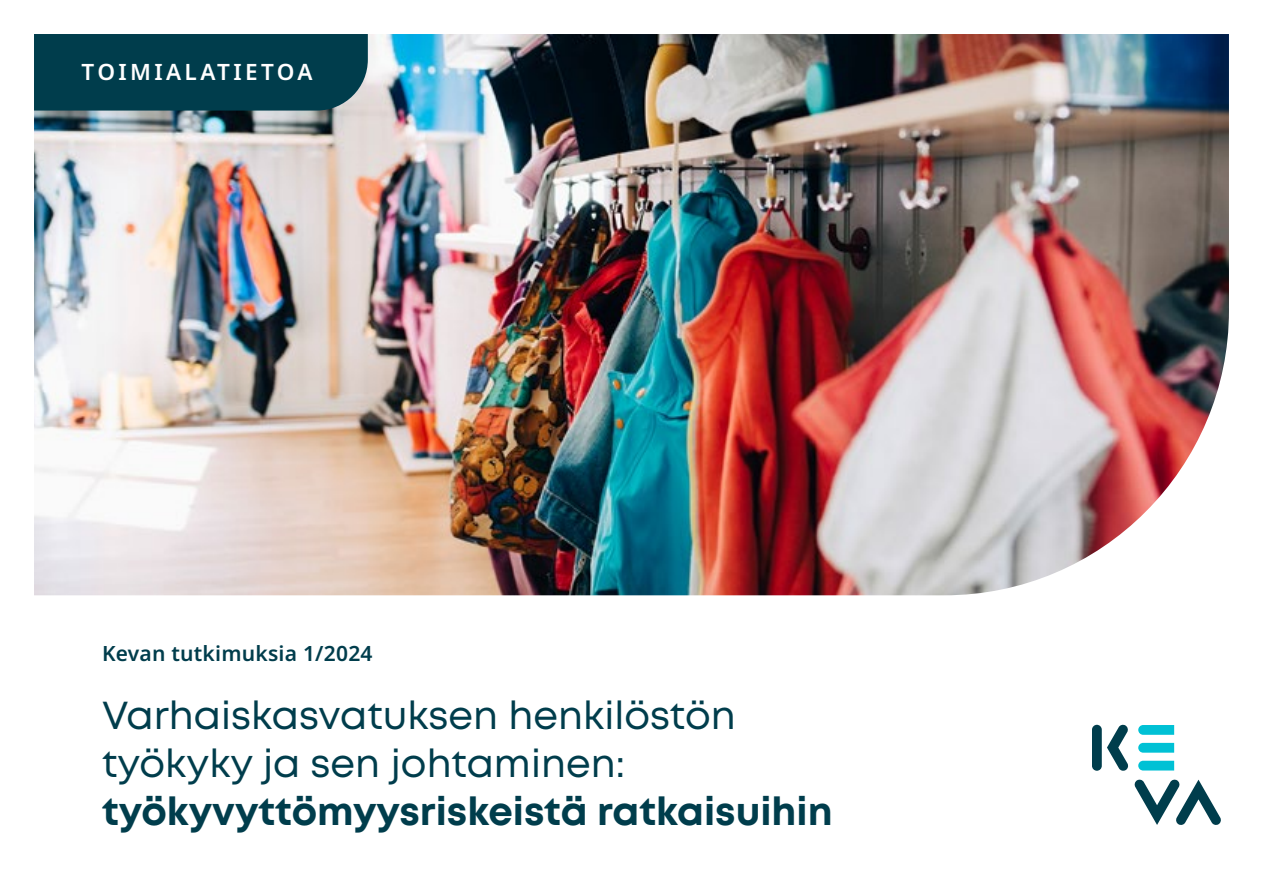
<style>
.page{position:relative;width:1263px;height:893px;background:#fff}
.page>*{position:absolute;margin:0;border:0;box-sizing:border-box;transform-origin:0 0}
.H1_kansi_otsikko_Mont_R_SB_26_32{font:39px/48px "Mont";color:#003d4c}
.Kansi_Toimialatietoa_teksti_Noto_Sans_SB{font:600 22.5px "Noto Sans";letter-spacing:.15em;color:#fff}
.Kansi_apuotsikko{font:600 21px "Noto Sans";letter-spacing:.01em;color:#003d4c}
.s1{font-weight:700}
</style>
<div class="page">
<img style="left:34px;top:34px;width:1195px;height:561px">
<svg style="left:1092px;top:724px;width:129px;height:101px"></svg>
<div style="left:34px;top:34px;width:334px;height:77px;background:#003d4c"></div>
<p class="Kansi_Toimialatietoa_teksti_Noto_Sans_SB" style="left:82px;top:56px;width:233px">TOIMIALATIETOA</p>
<p class="Kansi_apuotsikko" style="left:102px;top:638px;width:272px">Kevan tutkimuksia 1/2024</p>
<h1 class="H1_kansi_otsikko_Mont_R_SB_26_32" style="left:102px;top:691px;width:732px">Varhaiskasvatuksen henkilöstön työkyky ja sen johtaminen: <span class="s1">työkyvyttömyysriskeistä ratkaisuihin</span></h1>
</div>
